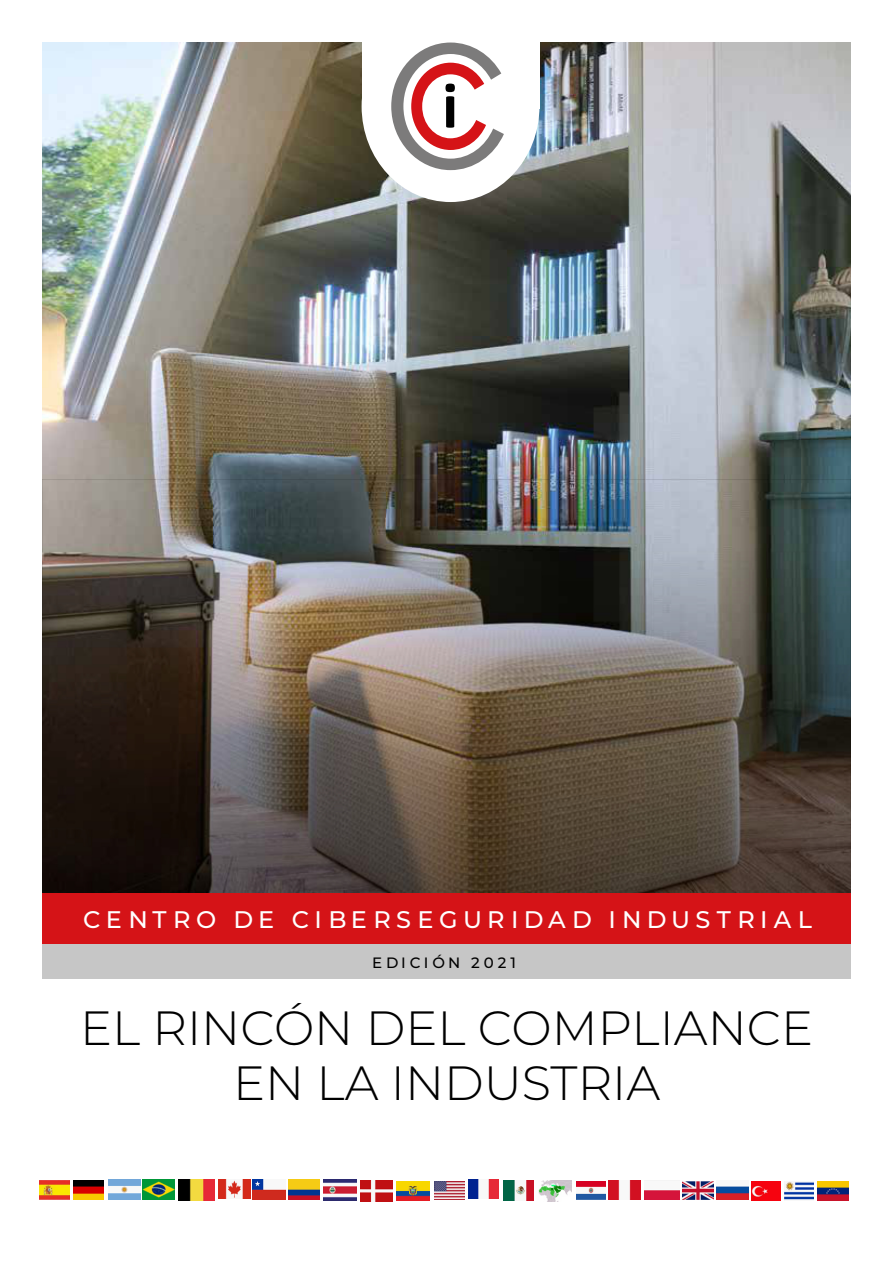
<style>
.page{position:relative;width:894px;height:1264px;background:#fff}
.page>*{position:absolute;margin:0;border:0;box-sizing:border-box;transform-origin:0 0}
.t1{font:300 48px/55.5px "Montserrat";color:#000;text-align:center}
.t2{font:500 24px "Montserrat";letter-spacing:.225em;color:#fff}
.t3{font:500 15px "Montserrat";letter-spacing:.27em;color:#000}
</style>
<div class="page">
<img style="left:43px;top:43px;width:807px;height:436px">
<img style="left:43px;top:479px;width:807px;height:414px">
<div style="left:43px;top:893px;width:807px;height:51px;background:#d51317"></div>
<div style="left:43px;top:944px;width:807px;height:34px;background:#c6c6c6"></div>
<div style="left:361px;top:11px;width:178px;height:191px;background:#fff;border-radius:50%"></div>
<div style="left:361px;top:0;width:178px;height:108px;background:#fff"></div>
<svg style="left:391px;top:43px;width:113px;height:127px"></svg>
<img style="left:74px;top:1181px;width:30px;height:18px">
<img style="left:108px;top:1179px;width:32px;height:20px">
<img style="left:179px;top:1179px;width:35px;height:21px">
<img style="left:142px;top:1179px;width:33px;height:20px">
<img style="left:218px;top:1179px;width:33px;height:19px">
<img style="left:253px;top:1179px;width:32px;height:20px">
<img style="left:288px;top:1179px;width:31px;height:20px">
<img style="left:324px;top:1179px;width:32px;height:21px">
<img style="left:360px;top:1181px;width:32px;height:20px">
<img style="left:397px;top:1182px;width:32px;height:18px">
<img style="left:434px;top:1182px;width:30px;height:17px">
<img style="left:39px;top:1181px;width:30px;height:18px">
<img style="left:468px;top:1179px;width:31px;height:19px">
<img style="left:503px;top:1181px;width:31px;height:19px">
<img style="left:576px;top:1182px;width:29px;height:17px">
<img style="left:608px;top:1181px;width:32px;height:18px">
<img style="left:645px;top:1190px;width:34px;height:9px">
<img style="left:682px;top:1182px;width:31px;height:17px">
<img style="left:716px;top:1186px;width:32px;height:13px">
<img style="left:751px;top:1182px;width:29px;height:18px">
<img style="left:784px;top:1182px;width:29px;height:18px">
<img style="left:538px;top:1181px;width:34px;height:20px">
<img style="left:818px;top:1182px;width:30px;height:18px">
<p class="t2" style="left:83px;top:903px;width:730px">CENTRO DE CIBERSEGURIDAD INDUSTRIAL</p>
<p class="t3" style="left:372px;top:952px;width:145px">EDICIÓN 2021</p>
<p class="t1" style="left:80px;top:998px;width:734px">EL RINCÓN DEL COMPLIANCE<br>EN LA INDUSTRIA</p>
</div>
